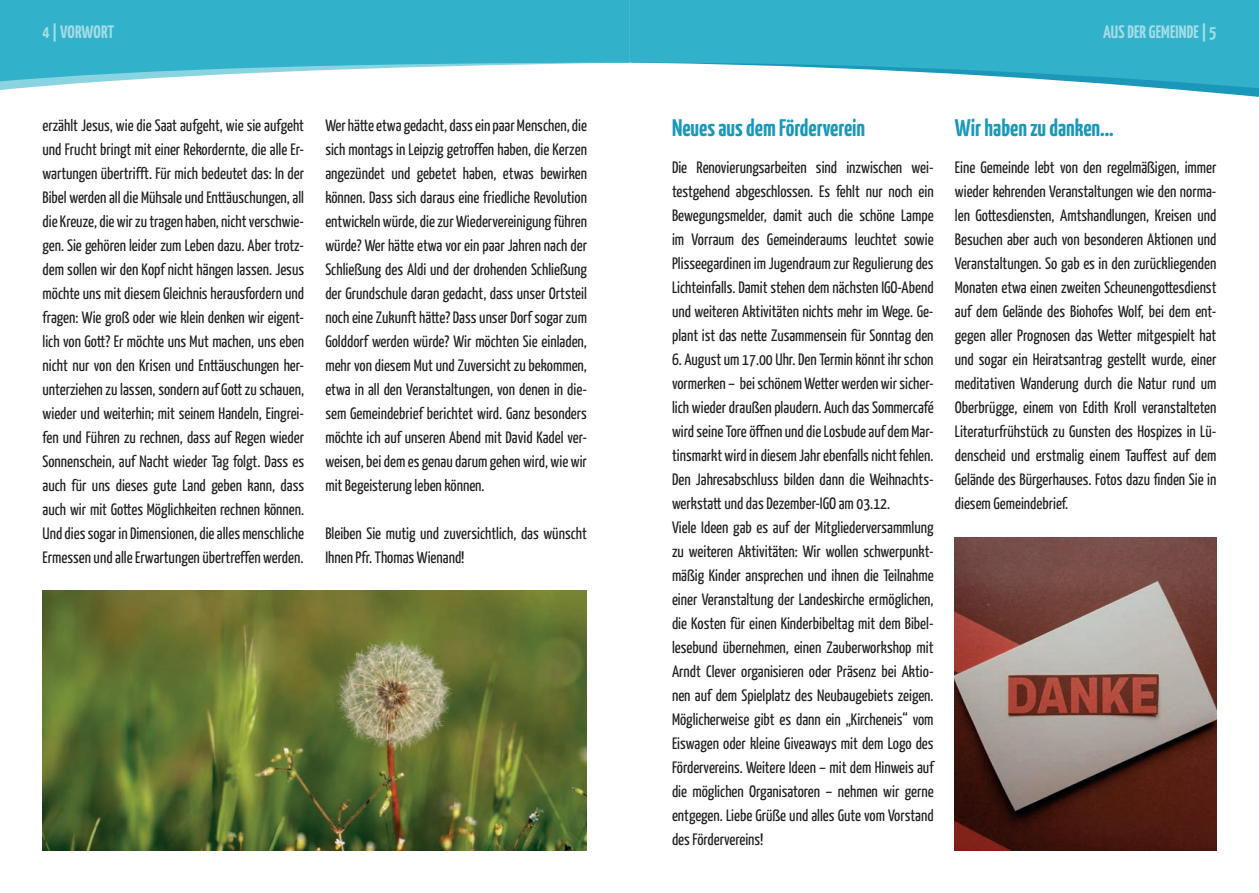
<style>
.page{position:relative;width:1259px;height:893px;background:#fff}
.page>*{position:absolute;margin:0;border:0;box-sizing:border-box;transform-origin:0 0}
.t1{font:700 24px "Yanone Kaffeesatz";color:#1b98b9}
.t2{font:700 18px "Yanone Kaffeesatz";letter-spacing:.01em;color:#a5dce6}
.t3{font:16.5px/24px "Yanone Kaffeesatz";color:#231f20;text-align:justify}
</style>
<div class="page">
<img style="left:43px;top:591px;width:544px;height:259px">
<img style="left:955px;top:537px;width:261px;height:313px">
<svg style="left:1172px;top:89px;width:87px;height:8px"></svg>
<svg style="left:629px;top:0;width:630px;height:89px;fill:#31b2ca"></svg>
<svg style="left:0;top:83px;width:80px;height:7px"></svg>
<svg style="left:0;top:0;width:629px;height:83px;background:#50bdd2"></svg>
<p class="t2" style="left:43px;top:21px;width:73px">4 | VORWORT</p>
<p class="t2" style="left:1103px;top:21px;width:115px">AUS DER GEMEINDE | 5</p>
<p class="t3" style="left:43px;top:113px;width:263px">erzählt Jesus, wie die Saat aufgeht, wie sie aufgeht und Frucht bringt mit einer Rekordernte, die alle Er&shy;wartungen übertrifft. Für mich bedeutet das: In der Bibel werden all die Mühsale und Enttäuschungen, all die Kreuze, die wir zu tragen haben, nicht verschwie&shy;gen. Sie gehören leider zum Leben dazu. Aber trotz&shy;dem sollen wir den Kopf nicht hängen lassen. Jesus möchte uns mit diesem Gleichnis herausfordern und fragen: Wie groß oder wie klein denken wir eigent&shy;lich von Gott? Er möchte uns Mut machen, uns eben nicht nur von den Krisen und Enttäuschungen her&shy;unterziehen zu lassen, sondern auf Gott zu schauen, wieder und weiterhin; mit seinem Handeln, Eingrei&shy;fen und Führen zu rechnen, dass auf Regen wieder Sonnenschein, auf Nacht wieder Tag folgt. Dass es auch für uns dieses gute Land geben kann, dass auch wir mit Gottes Möglichkeiten rechnen können.<br>Und dies sogar in Dimensionen, die alles menschliche Ermessen und alle Erwartungen übertreffen werden.</p>
<p class="t3" style="left:325px;top:113px;width:263px">Wer hätte etwa gedacht, dass ein paar Menschen, die sich montags in Leipzig getroffen haben, die Kerzen angezündet und gebetet haben, etwas bewirken können. Dass sich daraus eine friedliche Revolution entwickeln würde, die zur Wiedervereinigung führen würde? Wer hätte etwa vor ein paar Jahren nach der Schließung des Aldi und der drohenden Schließung der Grundschule daran gedacht, dass unser Ortsteil noch eine Zukunft hätte? Dass unser Dorf sogar zum Golddorf werden würde? Wir möchten Sie einladen, mehr von diesem Mut und Zuversicht zu bekommen, etwa in all den Veranstaltungen, von denen in die&shy;sem Gemeindebrief berichtet wird. Ganz besonders möchte ich auf unseren Abend mit David Kadel ver&shy;weisen, bei dem es genau darum gehen wird, wie wir mit Begeisterung leben können.</p>
<p class="t3" style="left:325px;top:521px;width:263px">Bleiben Sie mutig und zuversichtlich, das wünscht<br>Ihnen Pfr. Thomas Wienand!</p>
<h1 class="t1" style="left:672px;top:113px;width:195px">Neues aus dem Förderverein</h1>
<p class="t3" style="left:672px;top:155px;width:263px">Die Renovierungsarbeiten sind inzwischen wei&shy;testgehend abgeschlossen. Es fehlt nur noch ein Bewegungsmelder, damit auch die schöne Lampe im Vorraum des Gemeinderaums leuchtet sowie Plisseegardinen im Jugendraum zur Regulierung des Lichteinfalls. Damit stehen dem nächsten IGO-Abend und weiteren Aktivitäten nichts mehr im Wege. Ge&shy;plant ist das nette Zusammensein für Sonntag den</p>
<p class="t3" style="left:672px;top:347px;width:263px;text-align:left">6. August um 17.00 Uhr. Den Termin könnt ihr schon vormerken – bei schönem Wetter werden wir sicher&shy;lich wieder draußen plaudern. Auch das Sommercafé wird seine Tore öffnen und die Losbude auf dem Mar&shy;tinsmarkt wird in diesem Jahr ebenfalls nicht fehlen.<br>Den Jahresabschluss bilden dann die Weihnachts&shy;werkstatt und das Dezember-IGO am 03.12.<br>Viele Ideen gab es auf der Mitgliederversammlung zu weiteren Aktivitäten: Wir wollen schwerpunkt&shy;mäßig Kinder ansprechen und ihnen die Teilnahme einer Veranstaltung der Landeskirche ermöglichen, die Kosten für einen Kinderbibeltag mit dem Bibel&shy;lesebund übernehmen, einen Zauberworkshop mit Arndt Clever organisieren oder Präsenz bei Aktio&shy;nen auf dem Spielplatz des Neubaugebiets zeigen.<br>Möglicherweise gibt es dann ein „Kircheneis“ vom Eiswagen oder kleine Giveaways mit dem Logo des Fördervereins. Weitere Ideen – mit dem Hinweis auf die möglichen Organisatoren – nehmen wir gerne entgegen. Liebe Grüße und alles Gute vom Vorstand des Fördervereins!</p>
<h1 class="t1" style="left:955px;top:113px;width:160px">Wir haben zu danken...</h1>
<p class="t3" style="left:955px;top:155px;width:263px">Eine Gemeinde lebt von den regelmäßigen, immer wieder kehrenden Veranstaltungen wie den norma&shy;len Gottesdiensten, Amtshandlungen, Kreisen und Besuchen aber auch von besonderen Aktionen und Veranstaltungen. So gab es in den zurückliegenden Monaten etwa einen zweiten Scheunengottesdienst auf dem Gelände des Biohofes Wolf, bei dem ent&shy;gegen aller Prognosen das Wetter mitgespielt hat und sogar ein Heiratsantrag gestellt wurde, einer meditativen Wanderung durch die Natur rund um Oberbrügge, einem von Edith Kroll veranstalteten Literaturfrühstück zu Gunsten des Hospizes in Lü&shy;denscheid und erstmalig einem Tauffest auf dem Gelände des Bürgerhauses. Fotos dazu finden Sie in diesem Gemeindebrief.</p>
</div>
